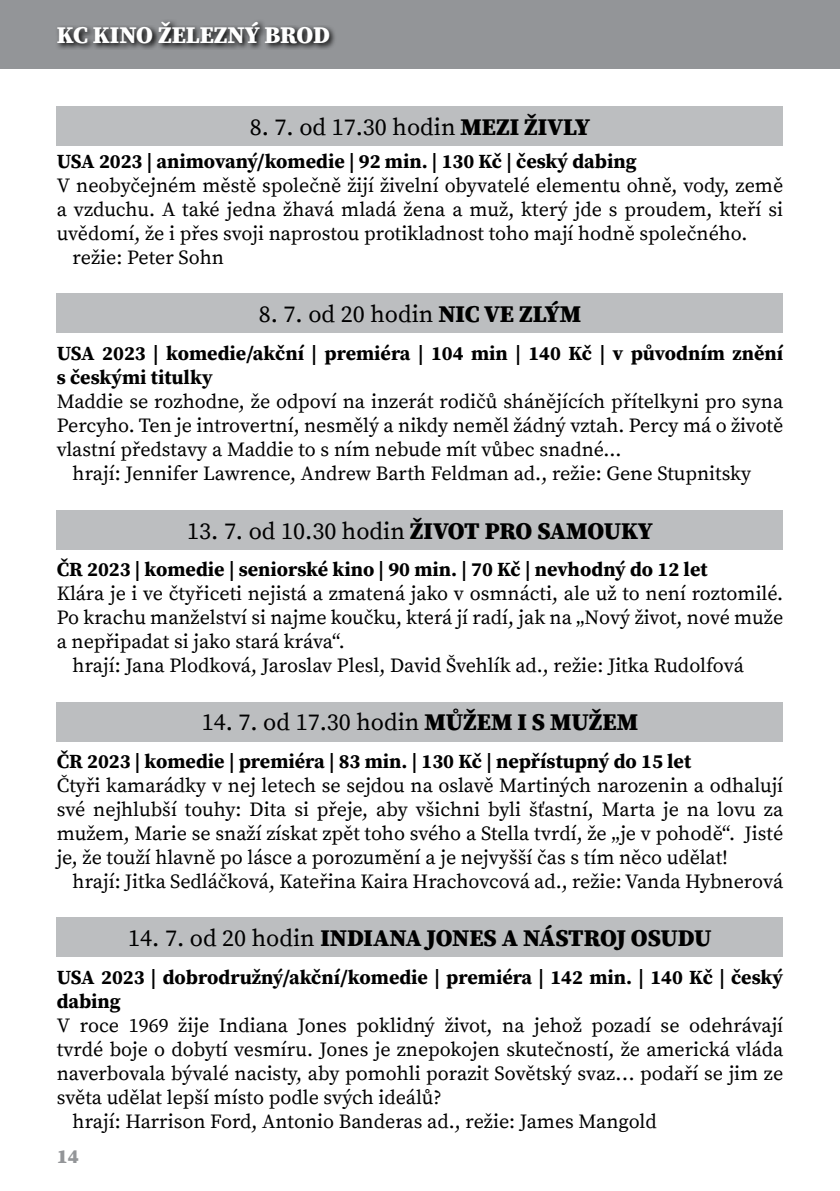
<style>
.page{position:relative;width:840px;height:1191px;background:#fff}
.page>*{position:absolute;margin:0;border:0;box-sizing:border-box;transform-origin:0 0}
.t1{font:24px "Source Serif Pro";color:#000}
.t2{font:900 24px "Source Serif Pro";letter-spacing:-.01em;color:#000}
.t3{font:900 24px "Source Serif Pro";color:#fff}
.t4{font:20px/24px "Source Serif Pro";color:#000}
.t5{font:700 20px/24px "Source Serif Pro";color:#000}
.t6{font:900 20px "Source Serif Pro";color:#939598}
.s1{font-weight:900}
</style>
<div class="page">
<div style="left:0;top:0;width:839px;height:69px;background:#939598"></div>
<svg style="left:57px;top:21px;width:278px;height:28px"></svg>
<div style="left:57px;top:106px;width:725px;height:40px;background:#bcbec0"></div>
<div style="left:57px;top:293px;width:725px;height:40px;background:#bcbec0"></div>
<div style="left:57px;top:510px;width:725px;height:40px;background:#bcbec0"></div>
<div style="left:57px;top:702px;width:725px;height:39px;background:#bcbec0"></div>
<div style="left:57px;top:917px;width:725px;height:40px;background:#bcbec0"></div>
<p class="t3" style="left:57px;top:18px;width:131px">KC KINO ŽELEZNÝ</p>
<p class="t3" style="left:264px;top:18px;width:17px">BROD</p>
<p class="t1" style="left:250px;top:113px;width:342px">8. 7. od 17.30 hodin <span class="s1">MEZI ŽIVLY</span></p>
<p class="t5" style="left:57px;top:149px;width:581px">USA 2023 | animovaný/komedie | 92 min. | 130 Kč | český dabing</p>
<p class="t4" style="left:57px;top:174px;width:727px">V neobyčejném městě společně žijí živelní obyvatelé elementu ohně, vody, země</p>
<p class="t4" style="left:57px;top:198px;width:727px">a vzduchu. A také jedna žhavá mladá žena a muž, který jde s proudem, kteří si</p>
<p class="t4" style="left:57px;top:222px;width:691px">uvědomí, že i přes svoji naprostou protikladnost toho mají hodně společného.</p>
<p class="t4" style="left:73px;top:246px;width:153px">režie: Peter Sohn</p>
<p class="t1" style="left:259px;top:300px;width:323px">8. 7. od 20 hodin <span class="s1">NIC VE ZLÝM</span></p>
<p class="t5" style="left:57px;top:341px;width:727px">USA 2023 | komedie/akční | premiéra | 104 min | 140 Kč | v původním znění s českými titulky</p>
<p class="t4" style="left:57px;top:390px;width:727px">Maddie se rozhodne, že odpoví na inzerát rodičů shánějících přítelkyni pro syna</p>
<p class="t4" style="left:57px;top:414px;width:727px">Percyho. Ten je introvertní, nesmělý a nikdy neměl žádný vztah. Percy má o životě</p>
<p class="t4" style="left:57px;top:438px;width:566px">vlastní představy a Maddie to s ním nebude mít vůbec snadné...</p>
<p class="t4" style="left:73px;top:462px;width:679px">hrají: Jennifer Lawrence, Andrew Barth Feldman ad., režie: Gene Stupnitsky</p>
<p class="t1" style="left:187px;top:517px;width:314px">13. 7. od 10.30 hodin <span class="s1">ŽIVOT PRO</span></p>
<p class="t2" style="left:537px;top:514px;width:117px">SAMOUKY</p>
<p class="t5" style="left:57px;top:557px;width:652px">ČR 2023 | komedie | seniorské kino | 90 min. | 70 Kč | nevhodný do 12 let</p>
<p class="t4" style="left:57px;top:582px;width:727px">Klára je i ve čtyřiceti nejistá a zmatená jako v osmnácti, ale už to není roztomilé.</p>
<p class="t4" style="left:57px;top:606px;width:727px">Po krachu manželství si najme koučku, která jí radí, jak na „Nový život, nové muže</p>
<p class="t4" style="left:57px;top:630px;width:289px">a nepřipadat si jako stará kráva“.</p>
<p class="t4" style="left:73px;top:654px;width:672px">hrají: Jana Plodková, Jaroslav Plesl, David Švehlík ad., režie: Jitka Rudolfová</p>
<p class="t1" style="left:201px;top:708px;width:438px">14. 7. od 17.30 hodin <span class="s1">MŮŽEM I S MUŽEM</span></p>
<p class="t5" style="left:57px;top:749px;width:635px">ČR 2023 | komedie | premiéra | 83 min. | 130 Kč | nepřístupný do 15 let</p>
<p class="t4" style="left:57px;top:774px;width:727px">Čtyři kamarádky v nej letech se sejdou na oslavě Martiných narozenin a odhalují své nejhlubší touhy: Dita si přeje, aby všichni byli šťastní, Marta je na lovu za mužem, Marie se snaží získat zpět toho svého a Stella tvrdí, že „je v pohodě“. Jisté je, že touží hlavně po lásce a porozumění a je nejvyšší čas s tím něco udělat!</p>
<p class="t4" style="left:73px;top:870px;width:711px">hrají: Jitka Sedláčková, Kateřina Kaira Hrachovcová ad., režie: Vanda Hybnerová</p>
<p class="t1" style="left:128px;top:924px;width:262px">14. 7. od 20 hodin <span class="s1">INDIANA</span></p>
<p class="t2" style="left:426px;top:921px;width:16px">JONES</p>
<p class="t2" style="left:501px;top:921px;width:97px">A NÁSTROJ</p>
<p class="t2" style="left:630px;top:921px;width:82px">OSUDU</p>
<p class="t5" style="left:57px;top:965px;width:727px">USA 2023 | dobrodružný/akční/komedie | premiéra | 142 min. | 140 Kč | český dabing</p>
<p class="t4" style="left:57px;top:1014px;width:727px">V roce 1969 žije Indiana Jones poklidný život, na jehož pozadí se odehrávají</p>
<p class="t4" style="left:57px;top:1038px;width:727px">tvrdé boje o dobytí vesmíru. Jones je znepokojen skutečností, že americká vláda</p>
<p class="t4" style="left:57px;top:1062px;width:727px">naverbovala bývalé nacisty, aby pomohli porazit Sovětský svaz… podaří se jim ze</p>
<p class="t4" style="left:57px;top:1086px;width:386px">světa udělat lepší místo podle svých ideálů?</p>
<p class="t4" style="left:73px;top:1110px;width:585px">hrají: Harrison Ford, Antonio Banderas ad., režie: James Mangold</p>
<p class="t6" style="left:57px;top:1142px;width:24px">14</p>
</div>
